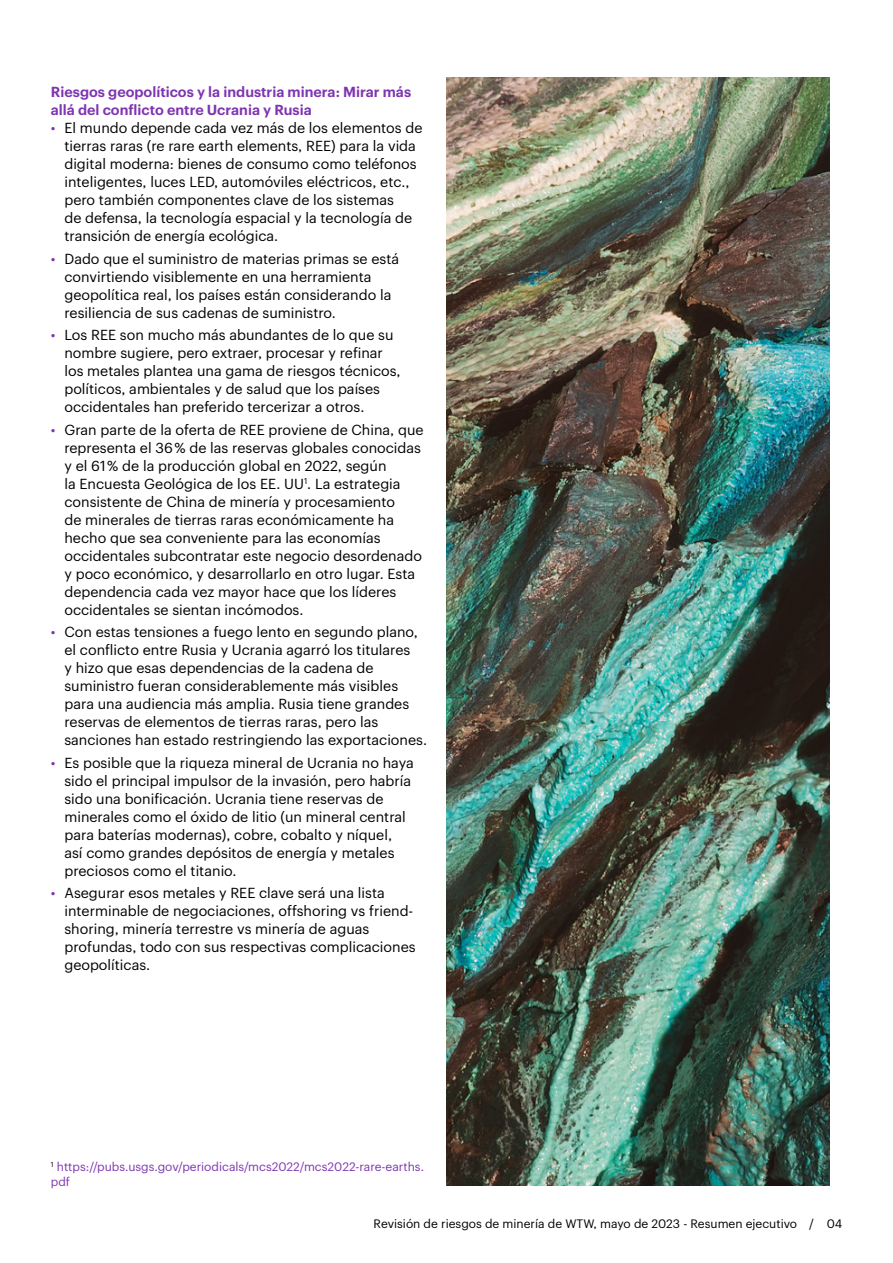
<style>
.page{position:relative;width:893px;height:1263px;background:#fff}
.page>*{position:absolute;margin:0;border:0;box-sizing:border-box;transform-origin:0 0}
.t1{font:14.25px/18px "Graphik";color:#000}
.t2{font:600 14.25px/18px "Graphik";color:#7f35b2}
.t3{font:12px/15px "Graphik";color:#7f35b2}
.t4{font:12px "Graphik";color:#000}
.s1{color:#7f35b2}
</style>
<div class="page">
<img style="left:446px;top:78px;width:383px;height:1107px">
<p class="t2" style="left:51px;top:82px;width:362px">Riesgos geopolíticos y la industria minera: Mirar más allá del conflicto entre Ucrania y Rusia</p>
<p class="t1" style="left:64px;top:118px;width:360px;text-indent:-13px"><span class="s1">•</span> El mundo depende cada vez más de los elementos de tierras raras (re rare earth elements, REE) para la vida digital moderna: bienes de consumo como teléfonos inteligentes, luces LED, automóviles eléctricos, etc., pero también componentes clave de los sistemas<br>de defensa, la tecnología espacial y la tecnología de transición de energía ecológica.</p>
<p class="t1" style="left:64px;top:248px;width:336px;text-indent:-13px"><span class="s1">•</span> Dado que el suministro de materias primas se está convirtiendo visiblemente en una herramienta geopolítica real, los países están considerando la resiliencia de sus cadenas de suministro.</p>
<p class="t1" style="left:64px;top:325px;width:338px;text-indent:-13px"><span class="s1">•</span> Los REE son mucho más abundantes de lo que su nombre sugiere, pero extraer, procesar y refinar los metales plantea una gama de riesgos técnicos, políticos, ambientales y de salud que los países occidentales han preferido tercerizar a otros.</p>
<p class="t1" style="left:64px;top:419px;width:361px;text-indent:-13px"><span class="s1">•</span> Gran parte de la oferta de REE proviene de China, que representa el 36 % de las reservas globales conocidas y el 61 % de la producción global en 2022, según<br>la Encuesta Geológica de los EE. UU<sup>1</sup>. La estrategia consistente de China de minería y procesamiento<br>de minerales de tierras raras económicamente ha hecho que sea conveniente para las economías occidentales subcontratar este negocio desordenado y poco económico, y desarrollarlo en otro lugar. Esta dependencia cada vez mayor hace que los líderes occidentales se sientan incómodos.</p>
<p class="t1" style="left:64px;top:622px;width:364px;text-indent:-13px"><span class="s1">•</span> Con estas tensiones a fuego lento en segundo plano, el conflicto entre Rusia y Ucrania agarró los titulares<br>y hizo que esas dependencias de la cadena de suministro fueran considerablemente más visibles para una audiencia más amplia. Rusia tiene grandes reservas de elementos de tierras raras, pero las sanciones han estado restringiendo las exportaciones.</p>
<p class="t1" style="left:64px;top:752px;width:351px;text-indent:-13px"><span class="s1">•</span> Es posible que la riqueza mineral de Ucrania no haya sido el principal impulsor de la invasión, pero habría sido una bonificación. Ucrania tiene reservas de minerales como el óxido de litio (un mineral central para baterías modernas), cobre, cobalto y níquel,<br>así como grandes depósitos de energía y metales preciosos como el titanio.</p>
<p class="t1" style="left:64px;top:883px;width:353px;text-indent:-13px"><span class="s1">•</span> Asegurar esos metales y REE clave será una lista interminable de negociaciones, offshoring vs friend&shy;shoring, minería terrestre vs minería de aguas profundas, todo con sus respectivas complicaciones geopolíticas.</p>
<p class="t3" style="left:51px;top:1158px;width:375px"><sup>1</sup> https://pubs.usgs.gov/periodicals/mcs2022/mcs2022-rare-earths. pdf</p>
<p class="t4" style="left:374px;top:1215px;width:470px">Revisión de riesgos de minería de WTW, mayo de 2023 - Resumen ejecutivo / 04</p>
</div>
